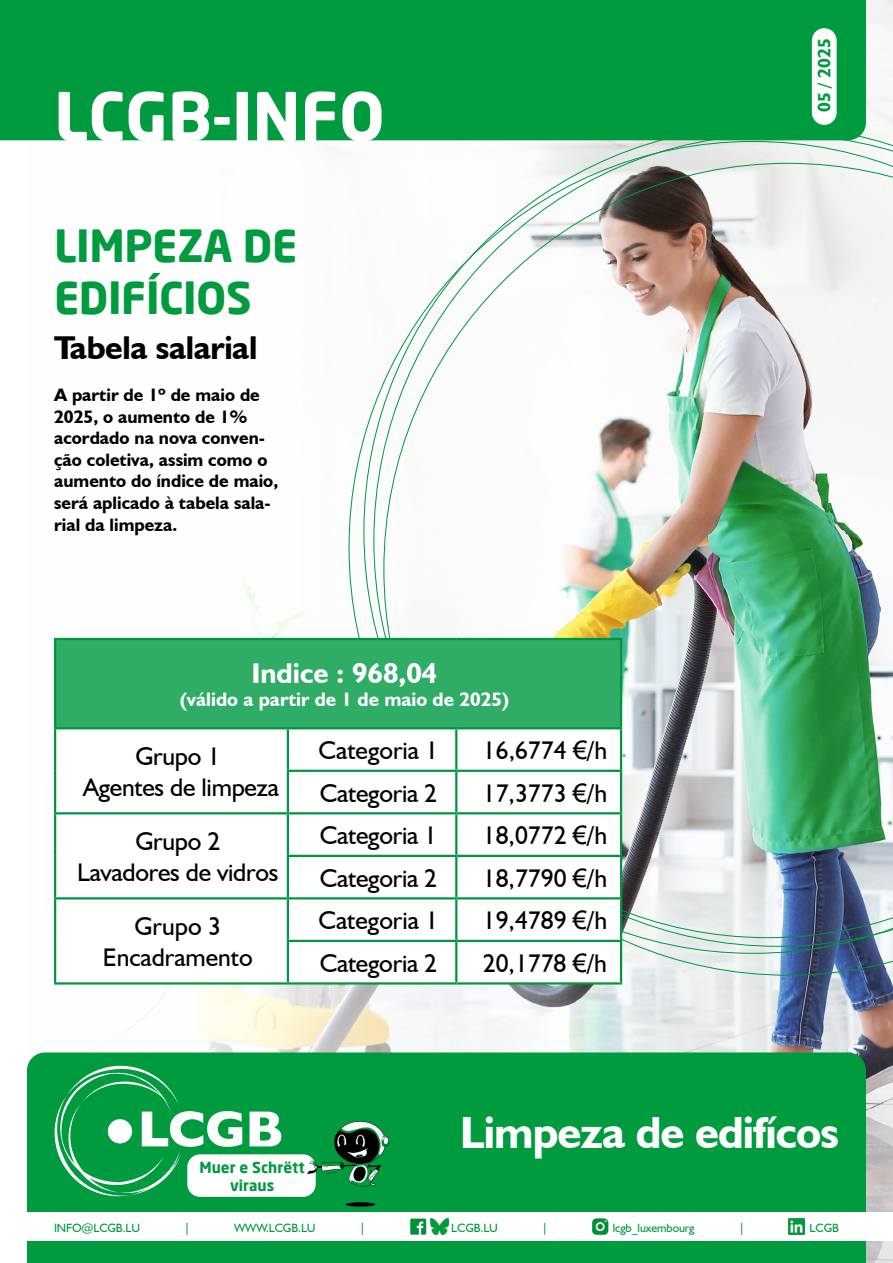
<style>
.page{position:relative;width:893px;height:1263px;background:#fff}
.page>*{position:absolute;margin:0;border:0;box-sizing:border-box;transform-origin:0 0}
.t1{font:700 66px "Neo Sans";color:#fff}
.t2{font:700 45px "Humanist 521 BT";letter-spacing:-.02em;color:#fff}
.t3{font:700 43.5px/52.2px "Neo Sans";letter-spacing:-.01em;color:#009b3e}
.t4{font:700 33px "Humanist 521 BT";letter-spacing:-.01em;color:#000}
.t5{font:700 28.5px "Humanist 521 BT";color:#fff}
.t6{font:25.5px/30.6px "Humanist 521 BT";letter-spacing:-.01em;color:#000;text-align:center}
.t7{font:700 19.5px "Humanist 521 BT";color:#fff}
.t8{font:700 18px/21.6px "Humanist 521 BT";color:#000}
.t9{font:700 18px "Humanist 521 BT";color:#009b3e}
.t10{font:700 15px/18px "Neo Sans";color:#009b3e;text-align:center}
.t11{font:12px "Humanist 521 BT";letter-spacing:-.01em;color:#009641}
.s1{font-family:"Arial"}
</style>
<div class="page">
<img style="left:0;top:0;width:893px;height:1263px">
<svg style="left:349px;top:141px;width:24px;height:497px"></svg>
<img style="left:373px;top:134px;width:520px;height:813px">
<div style="left:55px;top:639px;width:566px;height:89px;background:#2fac66"></div>
<svg style="left:56px;top:729px;width:564px;height:253px"></svg>
<hr style="left:54px;top:729px;width:2px;height:42px;background:#009641">
<hr style="left:287px;top:729px;width:2px;height:41px;background:#009641">
<hr style="left:455px;top:729px;width:2px;height:41px;background:#009641">
<hr style="left:620px;top:729px;width:2px;height:41px;background:#009641">
<hr style="left:54px;top:771px;width:2px;height:41px;background:#009641">
<hr style="left:287px;top:770px;width:169px;height:2px;background:#009641">
<hr style="left:287px;top:772px;width:2px;height:40px;background:#009641">
<hr style="left:456px;top:770px;width:166px;height:2px;background:#009641">
<hr style="left:455px;top:772px;width:2px;height:40px;background:#009641">
<hr style="left:620px;top:772px;width:2px;height:40px;background:#009641">
<hr style="left:54px;top:812px;width:234px;height:2px;background:#009641">
<hr style="left:54px;top:814px;width:2px;height:42px;background:#009641">
<hr style="left:288px;top:812px;width:168px;height:2px;background:#009641">
<hr style="left:287px;top:814px;width:2px;height:41px;background:#009641">
<hr style="left:456px;top:812px;width:166px;height:2px;background:#009641">
<hr style="left:455px;top:814px;width:2px;height:41px;background:#009641">
<hr style="left:620px;top:814px;width:2px;height:41px;background:#009641">
<hr style="left:54px;top:856px;width:2px;height:41px;background:#009641">
<hr style="left:287px;top:855px;width:169px;height:2px;background:#009641">
<hr style="left:287px;top:857px;width:2px;height:40px;background:#009641">
<hr style="left:456px;top:855px;width:166px;height:2px;background:#009641">
<hr style="left:455px;top:857px;width:2px;height:40px;background:#009641">
<hr style="left:620px;top:857px;width:2px;height:40px;background:#009641">
<hr style="left:54px;top:897px;width:234px;height:2px;background:#009641">
<hr style="left:54px;top:899px;width:2px;height:42px;background:#009641">
<hr style="left:288px;top:897px;width:168px;height:2px;background:#009641">
<hr style="left:287px;top:899px;width:2px;height:41px;background:#009641">
<hr style="left:456px;top:897px;width:166px;height:2px;background:#009641">
<hr style="left:455px;top:899px;width:2px;height:41px;background:#009641">
<hr style="left:620px;top:899px;width:2px;height:41px;background:#009641">
<hr style="left:54px;top:941px;width:2px;height:41px;background:#009641">
<hr style="left:287px;top:940px;width:169px;height:2px;background:#009641">
<hr style="left:287px;top:942px;width:2px;height:40px;background:#009641">
<hr style="left:456px;top:940px;width:166px;height:2px;background:#009641">
<hr style="left:455px;top:942px;width:2px;height:40px;background:#009641">
<hr style="left:620px;top:942px;width:2px;height:40px;background:#009641">
<hr style="left:54px;top:982px;width:234px;height:2px;background:#009641">
<hr style="left:288px;top:982px;width:168px;height:2px;background:#009641">
<hr style="left:456px;top:982px;width:166px;height:2px;background:#009641">
<hr style="left:54px;top:638px;width:234px;height:2px;background:#009641">
<hr style="left:54px;top:640px;width:2px;height:87px;background:#009641">
<hr style="left:288px;top:638px;width:168px;height:2px;background:#009641">
<hr style="left:456px;top:638px;width:166px;height:2px;background:#009641">
<hr style="left:620px;top:640px;width:2px;height:87px;background:#009641">
<hr style="left:54px;top:727px;width:234px;height:2px;background:#009641">
<hr style="left:288px;top:727px;width:168px;height:2px;background:#009641">
<hr style="left:456px;top:727px;width:166px;height:2px;background:#009641">
<div style="left:0;top:0;width:866px;height:140px;background:#009b3e"></div>
<div style="left:812px;top:28px;width:25px;height:97px;background:#fff;border-radius:12px"></div>
<div style="left:27px;top:1052px;width:839px;height:211px;background:#009b3e"></div>
<svg style="left:52px;top:1063px;width:190px;height:134px;background:#2bab5e"></svg>
<svg style="left:250px;top:1111px;width:31px;height:35px"></svg>
<div style="left:187px;top:1154px;width:129px;height:43px;background:#fff;border-radius:13px"></div>
<img style="left:302px;top:1119px;width:96px;height:92px">
<div style="left:0;top:1212px;width:893px;height:29px;background:#fff"></div>
<img style="left:410px;top:1218px;width:17px;height:17px">
<img style="left:431px;top:1219px;width:17px;height:15px">
<img style="left:592px;top:1218px;width:17px;height:17px">
<img style="left:789px;top:1219px;width:15px;height:15px">
<h1 class="t1" style="left:54px;top:74px;width:332px">LCGB-INFO</h1>
<h3 class="t3" style="left:54px;top:218px;width:245px">LIMPEZA DE<br>EDIFÍCIOS</h3>
<p class="t4" style="left:54px;top:327px;width:205px">Tabela salarial</p>
<p class="t8" style="left:54px;top:384px;width:226px">A partir de 1º de maio de<br>2025, o aumento de 1% acordado na nova conven&shy;ção coletiva, assim como o aumento do índice de maio, será aplicado à tabela sala&shy;rial da limpeza.</p>
<p class="t5" style="left:251px;top:655px;width:188px">Indice : 968,04</p>
<p class="t7" style="left:180px;top:687px;width:331px">(válido a partir de 1 de maio de 2025)</p>
<p class="t6" style="left:83px;top:741px;width:197px">Grupo 1<br>Agentes de limpeza</p>
<p class="t6" style="left:319px;top:735px;width:121px">Categoria 1</p>
<p class="t6" style="left:483px;top:735px;width:126px">16,6774 <span class="s1">€</span>/h</p>
<p class="t6" style="left:320px;top:777px;width:119px">Categoria 2</p>
<p class="t6" style="left:483px;top:777px;width:126px">17,3773 <span class="s1">€</span>/h</p>
<p class="t6" style="left:77px;top:826px;width:203px">Grupo 2<br>Lavadores de vidros</p>
<p class="t6" style="left:320px;top:820px;width:119px">Categoria 1</p>
<p class="t6" style="left:483px;top:820px;width:126px">18,0772 <span class="s1">€</span>/h</p>
<p class="t6" style="left:320px;top:862px;width:119px">Categoria 2</p>
<p class="t6" style="left:483px;top:862px;width:126px">18,7790 <span class="s1">€</span>/h</p>
<p class="t6" style="left:103px;top:911px;width:151px">Grupo 3<br>Encadramento</p>
<p class="t6" style="left:319px;top:905px;width:121px">Categoria 1</p>
<p class="t6" style="left:483px;top:905px;width:126px">19,4789 <span class="s1">€</span>/h</p>
<p class="t6" style="left:320px;top:947px;width:119px">Categoria 2</p>
<p class="t6" style="left:483px;top:947px;width:126px">20,1778 <span class="s1">€</span>/h</p>
<p class="t9" style="left:813px;top:112px;width:75px;rotate:-90deg">05 / 2025</p>
<p class="t10" style="left:199px;top:1157px;width:107px">Muer e Schrëtt viraus</p>
<h2 class="t2" style="left:460px;top:1104px;width:380px">Limpeza de edifícos</h2>
<p class="t11" style="left:54px;top:1220px;width:88px">INFO@LCGB.LU</p>
<p class="t11" style="left:184px;top:1220px;width:7px">|</p>
<p class="t11" style="left:234px;top:1220px;width:83px">WWW.LCGB.LU</p>
<p class="t11" style="left:360px;top:1220px;width:7px">|</p>
<p class="t11" style="left:451px;top:1220px;width:48px">LCGB.LU</p>
<p class="t11" style="left:542px;top:1220px;width:7px">|</p>
<p class="t11" style="left:613px;top:1220px;width:83px">lcgb_luxembourg</p>
<p class="t11" style="left:739px;top:1220px;width:7px">|</p>
<p class="t11" style="left:809px;top:1220px;width:31px">LCGB</p>
</div>
